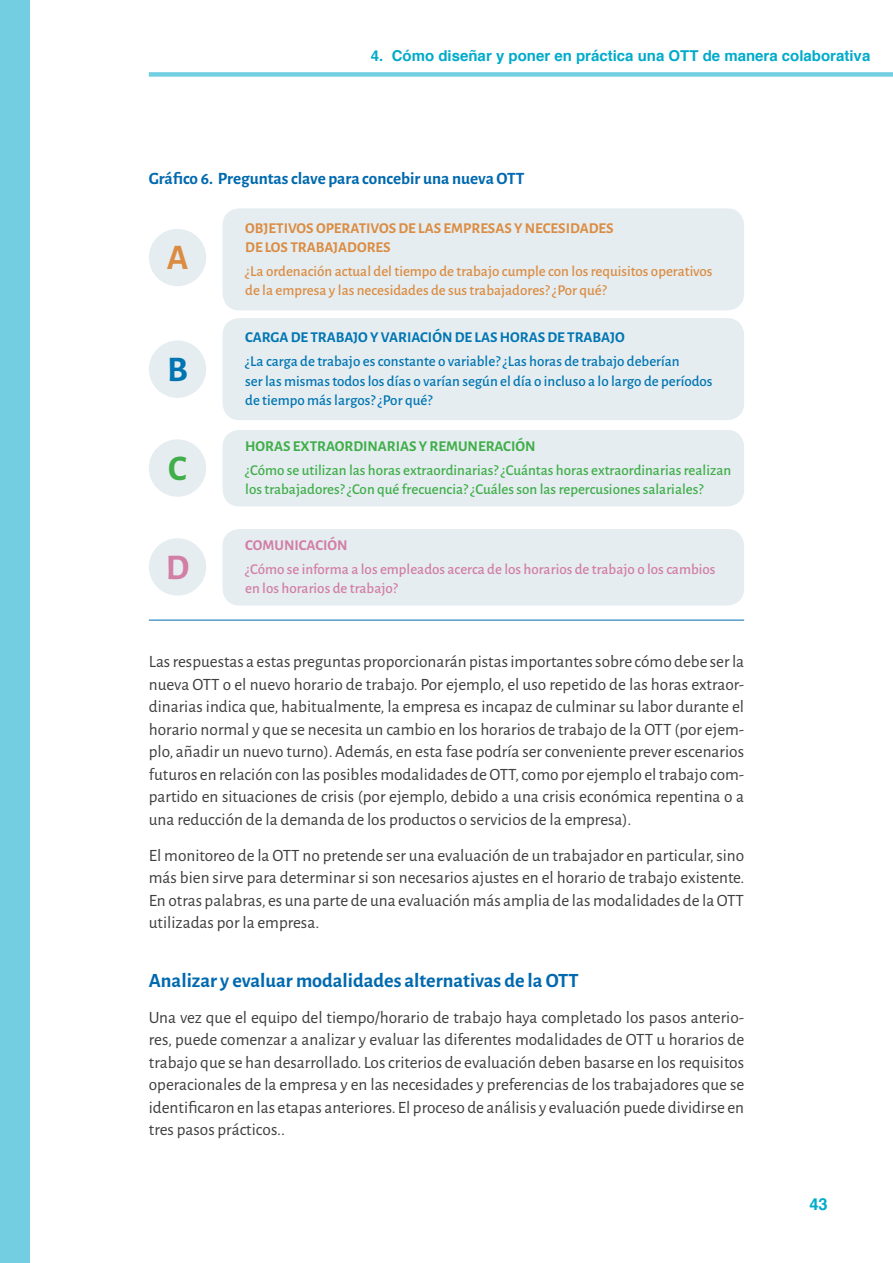
<style>
.page{position:relative;width:893px;height:1263px;background:#fff}
.page>*{position:absolute;margin:0;border:0;box-sizing:border-box;transform-origin:0 0}
.box{font:700 36px "Alegreya Sans";color:#db8c42}
.box-2{font:700 36px "Alegreya Sans";color:#0075b2}
.box-3{font:700 36px "Alegreya Sans";color:#40ae49}
.box-4{font:700 36px "Alegreya Sans";color:#d27ea5}
.Titre_3{font:700 20.25px "Alegreya Sans";color:#0169af}
.crt{font:17.25px/22.5px "Alegreya Sans";color:#3e3e3f;text-align:justify}
.crt-2{font:700 17.25px "Alegreya Sans";color:#0169af}
.t1{font:700 16.5px "Helvetica";color:#00abca}
.box-5{font:500 15px/19.5px "Alegreya Sans";color:#0075b2}
.box-6{font:500 15px/19.5px "Alegreya Sans";color:#40ae49}
.box-7{font:500 15px/19.5px "Alegreya Sans";color:#db8c42}
.box-8{font:500 15px/19.5px "Alegreya Sans";color:#d27ea5}
.box-9{font:700 15px/19.5px "Alegreya Sans";color:#db8c42}
.t2{font:700 15px "Helvetica";color:#00abca}
.box-10{font:700 15px "Alegreya Sans";color:#0075b2}
.box-11{font:700 15px "Alegreya Sans";color:#40ae49}
.box-12{font:700 15px "Alegreya Sans";color:#d27ea5}
</style>
<div class="page">
<div style="left:0;top:0;width:30px;height:1263px;background:#72cee0"></div>
<div style="left:149px;top:72px;width:744px;height:5px;background:#72cee0"></div>
<div style="left:223px;top:208px;width:521px;height:102px;background:#e5edf1;border-radius:17px"></div>
<div style="left:223px;top:318px;width:521px;height:102px;background:#e5edf1;border-radius:17px"></div>
<div style="left:223px;top:430px;width:521px;height:76px;background:#e5edf1;border-radius:17px"></div>
<div style="left:223px;top:529px;width:521px;height:76px;background:#e5edf1;border-radius:17px"></div>
<div style="left:149px;top:229px;width:57px;height:57px;background:#e5edf1;border-radius:50%"></div>
<div style="left:149px;top:340px;width:57px;height:58px;background:#e5edf1;border-radius:50%"></div>
<div style="left:149px;top:439px;width:57px;height:58px;background:#e5edf1;border-radius:50%"></div>
<div style="left:149px;top:538px;width:57px;height:58px;background:#e5edf1;border-radius:50%"></div>
<hr style="left:149px;top:620px;width:595px;height:1px;background:#0169af">
<p class="t2" style="left:371px;top:44px;width:501px">4. Cómo diseñar y poner en práctica una OTT de manera colaborativa</p>
<p class="crt-2" style="left:149px;top:166px;width:377px">Gráfico 6. Preguntas clave para concebir una nueva OTT</p>
<p class="box" style="left:167px;top:231px;width:23px">A</p>
<p class="box-2" style="left:167px;top:343px;width:22px">B</p>
<p class="box-3" style="left:168px;top:442px;width:20px">C</p>
<p class="box-4" style="left:166px;top:541px;width:25px">D</p>
<p class="box-9" style="left:245px;top:217px;width:370px">OBJETIVOS OPERATIVOS DE LAS EMPRESAS Y NECESIDADES<br>DE LOS TRABAJADORES</p>
<p class="box-7" style="left:245px;top:260px;width:469px">¿La ordenación actual del tiempo de trabajo cumple con los requisitos operativos de la empresa y las necesidades de sus trabajadores? ¿Por qué?</p>
<p class="box-10" style="left:245px;top:326px;width:381px">CARGA DE TRABAJO Y VARIACIÓN DE LAS HORAS DE TRABAJO</p>
<p class="box-5" style="left:245px;top:351px;width:469px">¿La carga de trabajo es constante o variable? ¿Las horas de trabajo deberían<br>ser las mismas todos los días o varían según el día o incluso a lo largo de períodos de tiempo más largos? ¿Por qué?</p>
<p class="box-11" style="left:245px;top:435px;width:292px">HORAS EXTRAORDINARIAS Y REMUNERACIÓN</p>
<p class="box-6" style="left:245px;top:459px;width:487px">¿Cómo se utilizan las horas extraordinarias? ¿Cuántas horas extraordinarias realizan los trabajadores? ¿Con qué frecuencia? ¿Cuáles son las repercusiones salariales?</p>
<p class="box-12" style="left:245px;top:534px;width:104px">COMUNICACIÓN</p>
<p class="box-8" style="left:245px;top:558px;width:472px">¿Cómo se informa a los empleados acerca de los horarios de trabajo o los cambios en los horarios de trabajo?</p>
<p class="crt" style="left:149px;top:649px;width:597px">Las respuestas a estas preguntas proporcionarán pistas importantes sobre cómo debe ser la nueva OTT o el nuevo horario de trabajo. Por ejemplo, el uso repetido de las horas extraor&shy;dinarias indica que, habitualmente, la empresa es incapaz de culminar su labor durante el horario normal y que se necesita un cambio en los horarios de trabajo de la OTT (por ejem&shy;plo, añadir un nuevo turno). Además, en esta fase podría ser conveniente prever escenarios futuros en relación con las posibles modalidades de OTT, como por ejemplo el trabajo com&shy;partido en situaciones de crisis (por ejemplo, debido a una crisis económica repentina o a una reducción de la demanda de los productos o servicios de la empresa).</p>
<p class="crt" style="left:149px;top:843px;width:597px">El monitoreo de la OTT no pretende ser una evaluación de un trabajador en particular, sino más bien sirve para determinar si son necesarios ajustes en el horario de trabajo existente.<br>En otras palabras, es una parte de una evaluación más amplia de las modalidades de la OTT utilizadas por la empresa.</p>
<p class="Titre_3" style="left:149px;top:965px;width:431px">Analizar y evaluar modalidades alternativas de la OTT</p>
<p class="crt" style="left:149px;top:1005px;width:597px">Una vez que el equipo del tiempo/horario de trabajo haya completado los pasos anterio&shy;res, puede comenzar a analizar y evaluar las diferentes modalidades de OTT u horarios de trabajo que se han desarrollado. Los criterios de evaluación deben basarse en los requisitos operacionales de la empresa y en las necesidades y preferencias de los trabajadores que se identificaron en las etapas anteriores. El proceso de análisis y evaluación puede dividirse en tres pasos prácticos..</p>
<p class="t1" style="left:809px;top:1191px;width:20px">43</p>
</div>
